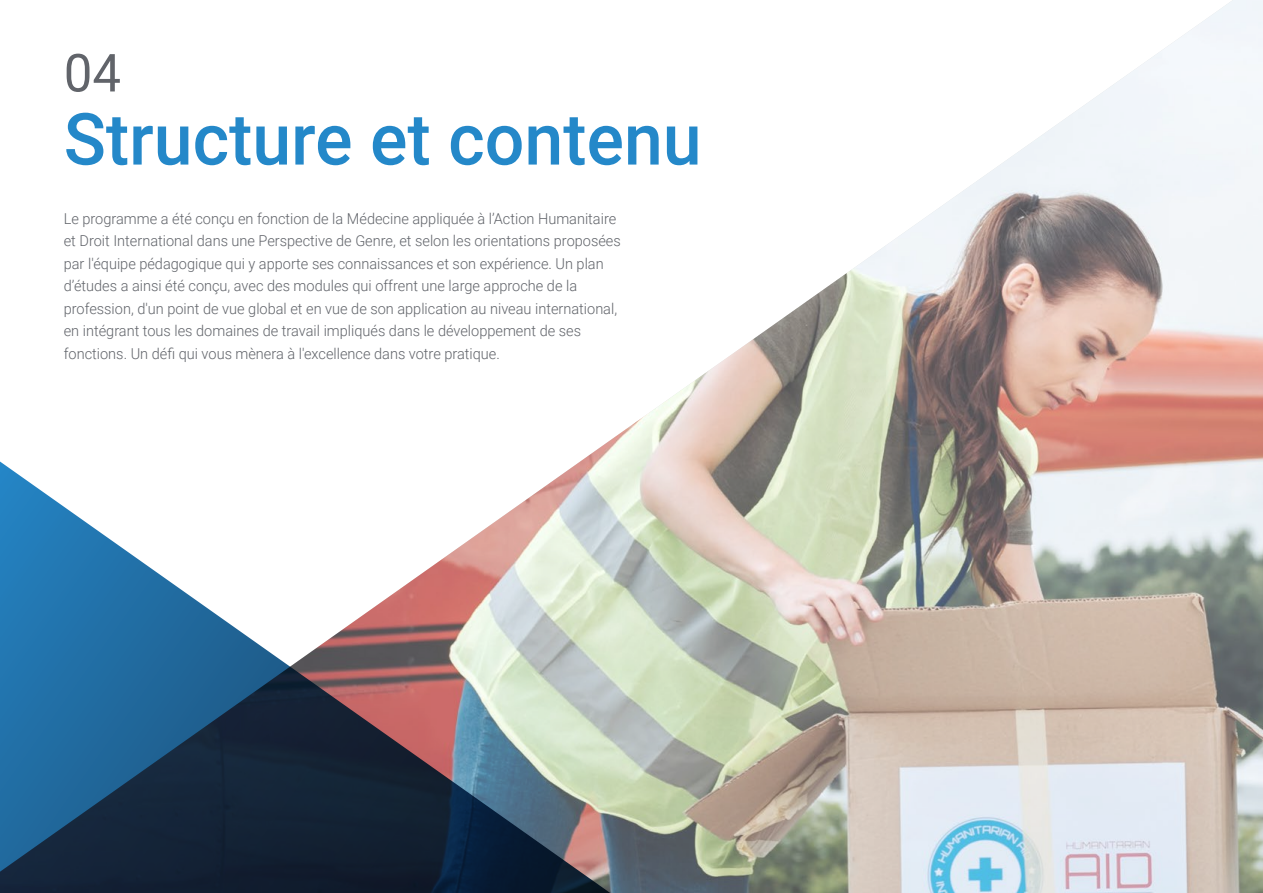
<style>
.page{position:relative;width:1263px;height:893px;background:#fff}
.page>*{position:absolute;margin:0;border:0;box-sizing:border-box;transform-origin:0 0}
.t1{font:500 72px "Roboto";color:#2488c9}
.t2{font:52.5px "Roboto";color:#61646a}
.t3{font:300 15px/22.5px "Roboto";color:#61646a}
</style>
<div class="page">
<img style="left:602px;top:0;width:661px;height:893px">
<svg style="left:0;top:446px;width:640px;height:447px"></svg>
<h2 class="t2" style="left:64px;top:36px;width:59px">04</h2>
<h1 class="t1" style="left:64px;top:89px;width:639px">Structure et contenu</h1>
<p class="t3" style="left:64px;top:207px;width:558px">Le programme a été conçu en fonction de la Médecine appliquée à l’Action Humanitaire et Droit International dans une Perspective de Genre, et selon les orientations proposées par l'équipe pédagogique qui y apporte ses connaissances et son expérience. Un plan d’études a ainsi été conçu, avec des modules qui offrent une large approche de la profession, d'un point de vue global et en vue de son application au niveau international, en intégrant tous les domaines de travail impliqués dans le développement de ses fonctions. Un défi qui vous mènera à l'excellence dans votre pratique.</p>
</div>
